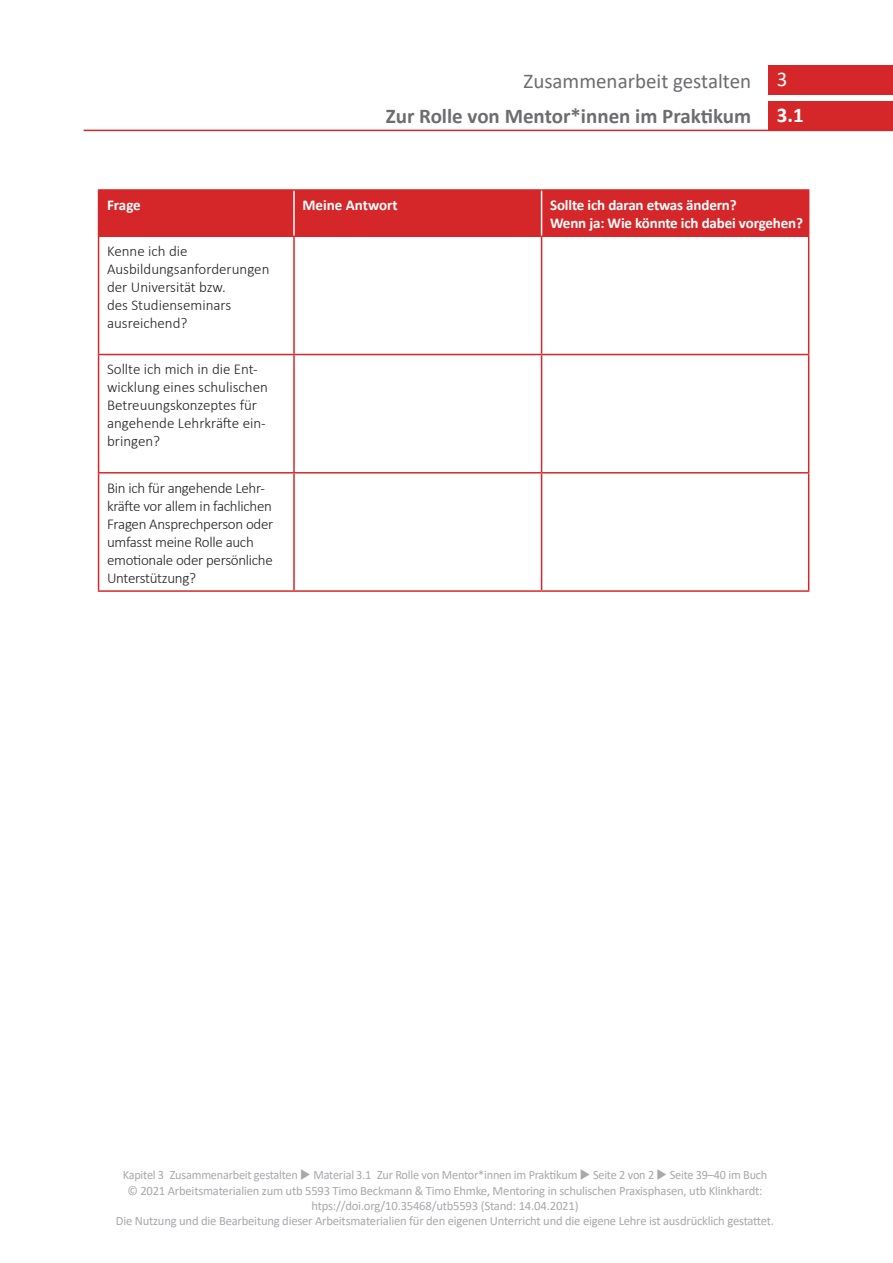
<style>
.page{position:relative;width:893px;height:1263px;background:#fff}
.page>*{position:absolute;margin:0;border:0;box-sizing:border-box;transform-origin:0 0}
.t1{font:700 21px/35.4px "Calibri";color:#6c6d70}
.t2{font:300 15px/18px "Calibri";letter-spacing:-.005em;color:#231f20}
.t3{font:700 15px/18px "Calibri";letter-spacing:-.01em;color:#fff}
.t4{font:12.75px/15.3px "Calibri";letter-spacing:-.015em;color:#a8a9ad;text-align:center;scale:.96 1}
.s1{font-weight:400}
.s2{font-weight:400;color:#fff}
.s3{color:#fff}
</style>
<div class="page">
<div style="left:99px;top:191px;width:709px;height:44px;background:#d5272a"></div>
<hr style="left:98px;top:189px;width:196px;height:2px;background:#d5272a">
<hr style="left:98px;top:191px;width:1px;height:44px;background:#d5272a">
<hr style="left:294px;top:189px;width:248px;height:2px;background:#d5272a">
<hr style="left:542px;top:189px;width:267px;height:2px;background:#d5272a">
<hr style="left:808px;top:191px;width:1px;height:44px;background:#d5272a">
<hr style="left:98px;top:237px;width:1px;height:117px;background:#d5272a">
<hr style="left:808px;top:237px;width:1px;height:117px;background:#d5272a">
<hr style="left:98px;top:355px;width:1px;height:117px;background:#d5272a">
<hr style="left:808px;top:355px;width:1px;height:117px;background:#d5272a">
<hr style="left:98px;top:473px;width:1px;height:117px;background:#d5272a">
<hr style="left:808px;top:473px;width:1px;height:117px;background:#d5272a">
<hr style="left:98px;top:590px;width:196px;height:2px;background:#d5272a">
<hr style="left:294px;top:590px;width:248px;height:2px;background:#d5272a">
<hr style="left:542px;top:590px;width:267px;height:2px;background:#d5272a">
<hr style="left:98px;top:235px;width:196px;height:2px;background:#d5272a">
<hr style="left:294px;top:235px;width:248px;height:2px;background:#d5272a">
<hr style="left:542px;top:235px;width:267px;height:2px;background:#d5272a">
<hr style="left:293px;top:237px;width:2px;height:117px;background:#d5272a">
<hr style="left:541px;top:237px;width:1px;height:117px;background:#d5272a">
<hr style="left:98px;top:354px;width:196px;height:1px;background:#d5272a">
<hr style="left:294px;top:354px;width:248px;height:1px;background:#d5272a">
<hr style="left:293px;top:355px;width:2px;height:117px;background:#d5272a">
<hr style="left:542px;top:354px;width:267px;height:1px;background:#d5272a">
<hr style="left:541px;top:355px;width:1px;height:117px;background:#d5272a">
<hr style="left:98px;top:472px;width:196px;height:1px;background:#d5272a">
<hr style="left:294px;top:472px;width:248px;height:1px;background:#d5272a">
<hr style="left:293px;top:473px;width:2px;height:117px;background:#d5272a">
<hr style="left:542px;top:472px;width:267px;height:1px;background:#d5272a">
<hr style="left:541px;top:473px;width:1px;height:117px;background:#d5272a">
<hr style="left:293px;top:191px;width:2px;height:44px;background:#fff">
<hr style="left:541px;top:191px;width:1px;height:44px;background:#fff">
<div style="left:768px;top:65px;width:125px;height:30px;background:#d5272a"></div>
<div style="left:768px;top:101px;width:125px;height:29px;background:#d5272a"></div>
<hr style="left:84px;top:130px;width:684px;height:1px;background:#d5272a">
<hr style="left:768px;top:130px;width:125px;height:1px;background:#d5272a">
<h1 class="t1" style="left:386px;top:63px;width:419px;text-indent:138px"><span class="s1">Zusammenarbeit gestalten</span> <span class="s2">3<br></span>Zur Rolle von Mentor*innen im Praktikum <span class="s3">3.1</span></h1>
<p class="t3" style="left:107px;top:196px;width:35px">Frage</p>
<p class="t3" style="left:302px;top:196px;width:97px">Meine Antwort</p>
<p class="t3" style="left:550px;top:196px;width:254px">Sollte ich daran etwas ändern?<br>Wenn ja: Wie könnte ich dabei vorgehen?</p>
<p class="t2" style="left:107px;top:242px;width:164px">Kenne ich die<br>Ausbildungsanforderungen der Universität bzw.<br>des Studienseminars ausreichend?</p>
<p class="t2" style="left:107px;top:360px;width:162px">Sollte ich mich in die Ent&shy;wicklung eines schulischen<br>Betreuungskonzeptes für angehende Lehrkräfte ein&shy;bringen?</p>
<p class="t2" style="left:107px;top:478px;width:168px">Bin ich für angehende Lehr&shy;kräfte vor allem in fachlichen<br>Fragen Ansprechperson oder umfasst meine Rolle auch emotionale oder persönliche<br>Unterstützung?</p>
<p class="t4" style="left:116px;top:1167px;width:687px">Kapitel 3 Zusammenarbeit gestalten ◆ Material 3.1 Zur Rolle von Mentor*innen im Praktikum ◆ Seite 2 von 2 ◆ Seite 39–40 im Buch<br>© 2021 Arbeitsmaterialien zum utb 5593 Timo Beckmann &amp; Timo Ehmke, Mentoring in schulischen Praxisphasen, utb Klinkhardt: htps://doi.org/10.35468/utb5593 (Stand: 14.04.2021)<br>Die Nutzung und die Bearbeitung dieser Arbeitsmaterialien für den eigenen Unterricht und die eigene Lehre ist ausdrücklich gestattet.</p>
</div>
